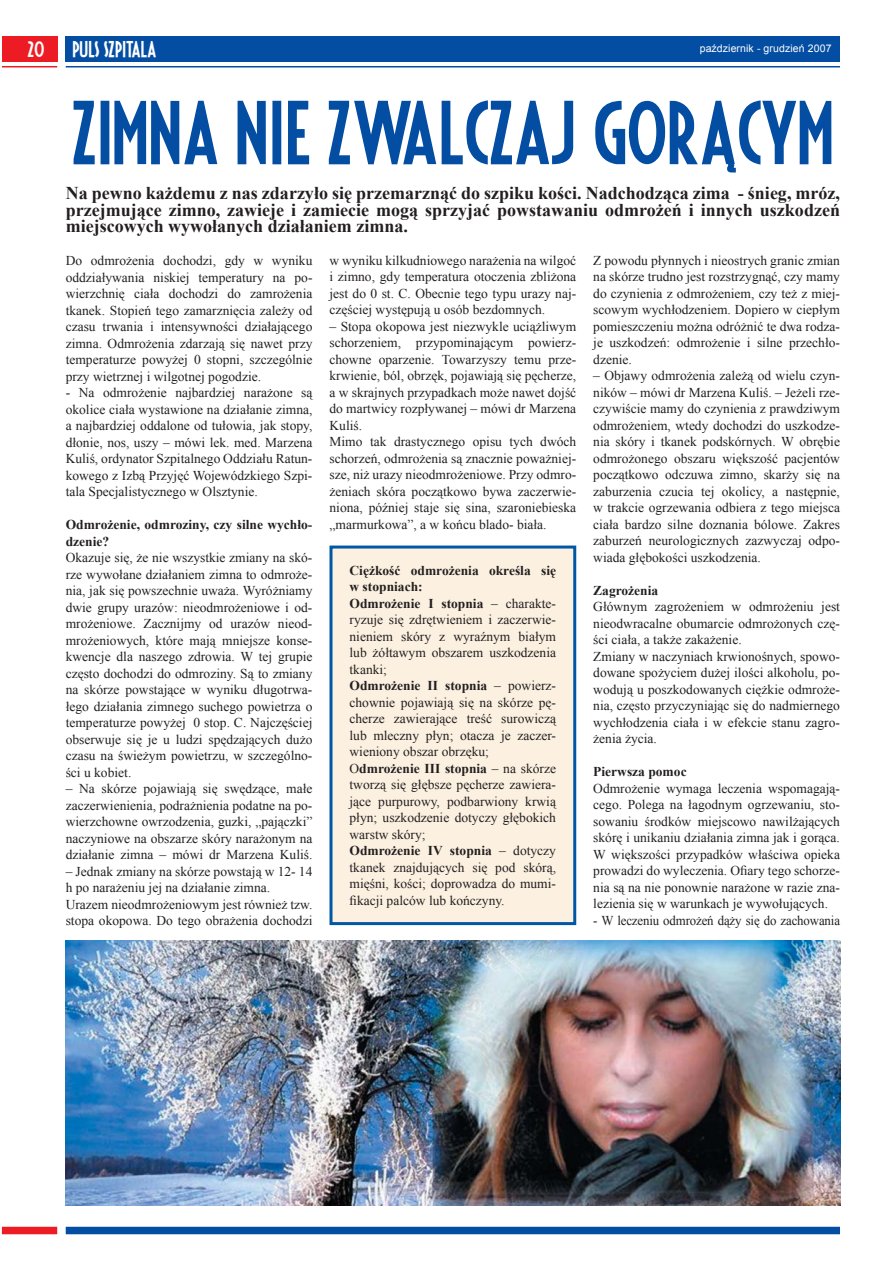
<style>
.page{position:relative;width:893px;height:1263px;background:#fff}
.page>*{position:absolute;margin:0;border:0;box-sizing:border-box;transform-origin:0 0}
.t1{font:72px "Fiesta";color:#034ea2}
.t2{font:700 18px/16.5px "Times New Roman";color:#231f20;text-align:justify}
.t3{font:18px "Fiesta";color:#fff}
.t4{font:13.5px/16.5px "Times New Roman";color:#231f20;text-align:justify}
.t5{font:700 13.5px/16.5px "Times New Roman";color:#231f20}
.t6{font:13.5px "Times New Roman";color:#231f20;scale:.95 1}
.t7{font:10.5px "Arial";letter-spacing:.01em;color:#fff}
.s1{font-weight:700}
</style>
<div class="page">
<div style="left:66px;top:36px;width:774px;height:26px;background:#034ea2"></div>
<div style="left:2px;top:36px;width:55px;height:26px;background:#ed1c24"></div>
<hr style="left:2px;top:66px;width:55px;height:1px;background:#ed1c24">
<hr style="left:66px;top:66px;width:774px;height:1px;background:#034ea2">
<div style="left:2px;top:1227px;width:55px;height:7px;background:#ed1c24"></div>
<div style="left:66px;top:1227px;width:774px;height:7px;background:#034ea2"></div>
<img style="left:66px;top:940px;width:774px;height:266px">
<div style="left:331px;top:547px;width:243px;height:377px;background:#fcf1e1"></div>
<div style="left:329px;top:546px;width:247px;height:379px;border:3px solid #0057a3"></div>
<h2 class="t3" style="left:27px;top:41px;width:18px">20</h2>
<h2 class="t3" style="left:72px;top:41px;width:86px">PULS SZPITALA</h2>
<p class="t7" style="left:699px;top:43px;width:133px">październik - grudzień 2007</p>
<h1 class="t1" style="left:72px;top:99px;width:763px">ZIMNA NIE ZWALCZAJ GORĄCYM</h1>
<h2 class="t2" style="left:66px;top:185px;width:775px">Na pewno każdemu z nas zdarzyło się przemarznąć do szpiku kości. Nadchodząca zima - śnieg, mróz, przejmujące zimno, zawieje i zamiecie mogą sprzyjać powstawaniu odmrożeń i innych uszkodzeń miejscowych wywołanych działaniem zimna.</h2>
<p class="t4" style="left:66px;top:253px;width:248px">Do odmrożenia dochodzi, gdy w wyniku oddziaływania niskiej temperatury na po&shy;wierzchnię ciała dochodzi do zamrożenia tkanek. Stopień tego zamarznięcia zależy od czasu trwania i intensywności działającego zimna. Odmrożenia zdarzają się nawet przy temperaturze powyżej 0 stopni, szczególnie przy wietrznej i wilgotnej pogodzie.</p>
<p class="t4" style="left:66px;top:385px;width:248px">- Na odmrożenie najbardziej narażone są okolice ciała wystawione na działanie zimna, a najbardziej oddalone od tułowia, jak stopy, dłonie, nos, uszy – mówi lek. med. Marzena Kuliś, ordynator Szpitalnego Oddziału Ratun&shy;kowego z Izbą Przyjęć Wojewódzkiego Szpi&shy;tala Specjalistycznego w Olsztynie.</p>
<p class="t5" style="left:66px;top:517px;width:248px">Odmrożenie, odmroziny, czy silne wychło&shy;dzenie?</p>
<p class="t4" style="left:66px;top:550px;width:248px">Okazuje się, że nie wszystkie zmiany na skó&shy;rze wywołane działaniem zimna to odmroże&shy;nia, jak się powszechnie uważa. Wyróżniamy dwie grupy urazów: nieodmrożeniowe i od&shy;mrożeniowe. Zacznijmy od urazów nieod&shy;mrożeniowych, które mają mniejsze konse&shy;kwencje dla naszego zdrowia. W tej grupie często dochodzi do odmroziny. Są to zmiany na skórze powstające w wyniku długotrwa&shy;łego działania zimnego suchego powietrza o temperaturze powyżej 0 stop. C. Najczęściej obserwuje się je u ludzi spędzających dużo czasu na świeżym powietrzu, w szczególno&shy;ści u kobiet.</p>
<p class="t4" style="left:66px;top:781px;width:248px">– Na skórze pojawiają się swędzące, małe zaczerwienienia, podrażnienia podatne na po&shy;wierzchowne owrzodzenia, guzki, „pajączki” naczyniowe na obszarze skóry narażonym na działanie zimna – mówi dr Marzena Kuliś.</p>
<p class="t4" style="left:66px;top:863px;width:248px;text-align:left">– Jednak zmiany na skórze powstają w 12- 14 h po narażeniu jej na działanie zimna.<br>Urazem nieodmrożeniowym jest również tzw. stopa okopowa. Do tego obrażenia dochodzi</p>
<p class="t4" style="left:593px;top:252px;width:248px">Z powodu płynnych i nieostrych granic zmian na skórze trudno jest rozstrzygnąć, czy mamy do czynienia z odmrożeniem, czy też z miej&shy;scowym wychłodzeniem. Dopiero w ciepłym pomieszczeniu można odróżnić te dwa rodza&shy;je uszkodzeń: odmrożenie i silne przechło&shy;dzenie.</p>
<p class="t4" style="left:593px;top:367px;width:248px">– Objawy odmrożenia zależą od wielu czyn&shy;ników – mówi dr Marzena Kuliś. – Jeżeli rze&shy;czywiście mamy do czynienia z prawdziwym odmrożeniem, wtedy dochodzi do uszkodze&shy;nia skóry i tkanek podskórnych. W obrębie odmrożonego obszaru większość pacjentów początkowo odczuwa zimno, skarży się na zaburzenia czucia tej okolicy, a następnie, w trakcie ogrzewania odbiera z tego miejsca ciała bardzo silne doznania bólowe. Zakres zaburzeń neurologicznych zazwyczaj odpo&shy;wiada głębokości uszkodzenia.</p>
<p class="t5" style="left:593px;top:582px;width:66px">Zagrożenia</p>
<p class="t4" style="left:593px;top:598px;width:248px;text-align:left">Głównym zagrożeniem w odmrożeniu jest nieodwracalne obumarcie odmrożonych czę&shy;ści ciała, a także zakażenie.<br>Zmiany w naczyniach krwionośnych, spowo&shy;dowane spożyciem dużej ilości alkoholu, po&shy;wodują u poszkodowanych ciężkie odmroże&shy;nia, często przyczyniając się do nadmiernego wychłodzenia ciała i w efekcie stanu zagro&shy;żenia życia.</p>
<p class="t5" style="left:593px;top:763px;width:95px">Pierwsza pomoc</p>
<p class="t4" style="left:593px;top:780px;width:248px">Odmrożenie wymaga leczenia wspomagają&shy;cego. Polega na łagodnym ogrzewaniu, sto&shy;sowaniu środków miejscowo nawilżających skórę i unikaniu działania zimna jak i gorąca.<br>W większości przypadków właściwa opieka prowadzi do wyleczenia. Ofiary tego schorze&shy;nia są na nie ponownie narażone w razie zna&shy;lezienia się w warunkach je wywołujących.</p>
<p class="t6" style="left:593px;top:913px;width:261px">- W leczeniu odmrożeń dąży się do zachowania</p>
<p class="t4" style="left:329px;top:252px;width:248px">w wyniku kilkudniowego narażenia na wilgoć i zimno, gdy temperatura otoczenia zbliżona jest do 0 st. C. Obecnie tego typu urazy naj&shy;częściej występują u osób bezdomnych.</p>
<p class="t4" style="left:329px;top:318px;width:248px;text-align:left">– Stopa okopowa jest niezwykle uciążliwym schorzeniem, przypominającym powierz&shy;chowne oparzenie. Towarzyszy temu prze&shy;krwienie, ból, obrzęk, pojawiają się pęcherze, a w skrajnych przypadkach może nawet dojść do martwicy rozpływanej – mówi dr Marzena Kuliś.<br>Mimo tak drastycznego opisu tych dwóch schorzeń, odmrożenia są znacznie poważniej&shy;sze, niż urazy nieodmrożeniowe. Przy odmro&shy;żeniach skóra początkowo bywa zaczerwie&shy;niona, później staje się sina, szaroniebieska „marmurkowa”, a w końcu blado- biała.</p>
<p class="t4" style="left:349px;top:562px;width:208px;text-align:left"><span class="s1">Ciężkość odmrożenia określa się w stopniach:<br>Odmrożenie I stopnia</span> – charakte&shy;ryzuje się zdrętwieniem i zaczerwie&shy;nieniem skóry z wyraźnym białym lub żółtawym obszarem uszkodzenia tkanki;<br><span class="s1">Odmrożenie II stopnia</span> – powierz&shy;chownie pojawiają się na skórze pę&shy;cherze zawierające treść surowiczą lub mleczny płyn; otacza je zaczer&shy;wieniony obszar obrzęku;<br>O<span class="s1">dmrożenie III stopnia</span> – na skórze tworzą się głębsze pęcherze zawiera&shy;jące purpurowy, podbarwiony krwią płyn; uszkodzenie dotyczy głębokich warstw skóry;<br><span class="s1">Odmrożenie IV stopnia</span> – dotyczy tkanek znajdujących się pod skórą, mięśni, kości; doprowadza do mumi&shy;fikacji palców lub kończyny.</p>
</div>
